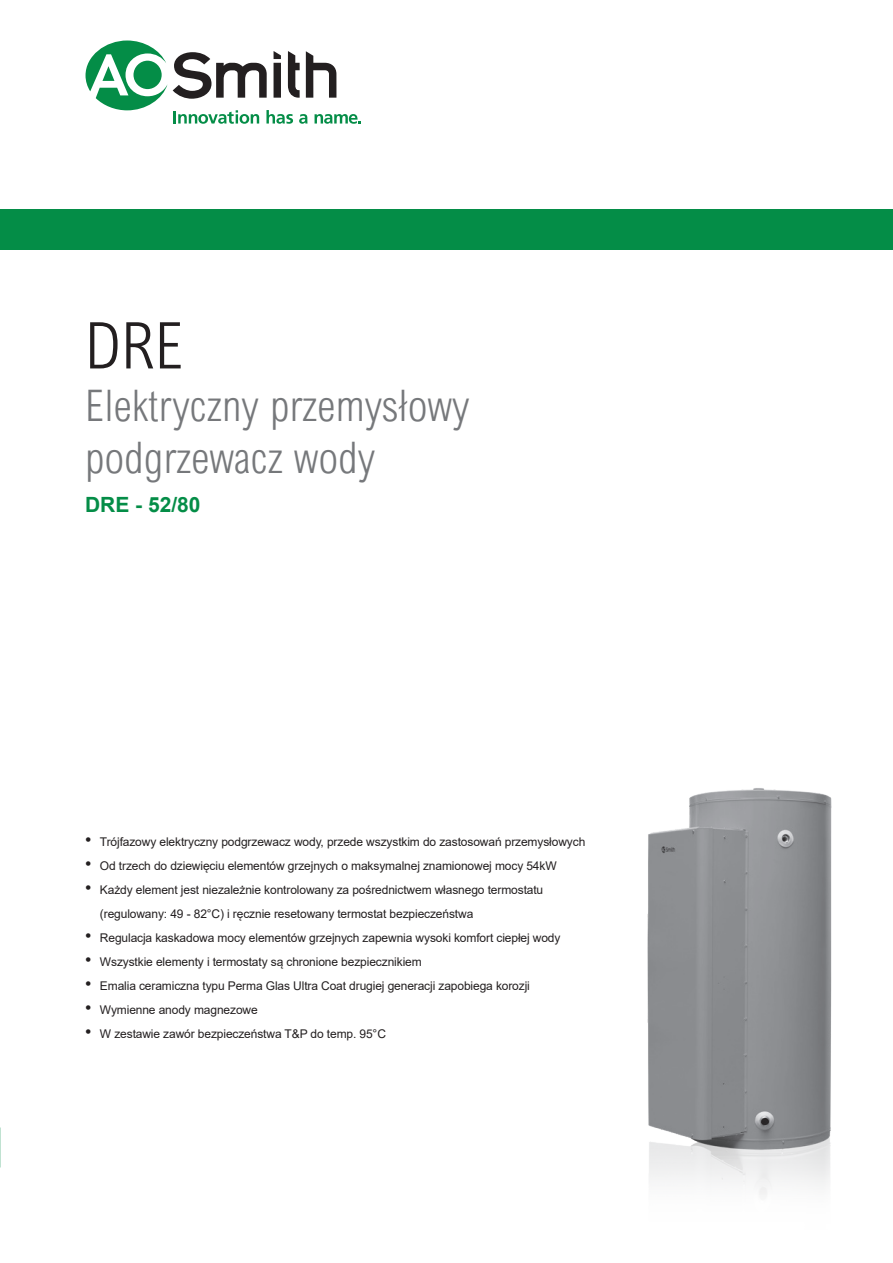
<style>
.page{position:relative;width:893px;height:1263px;background:#fff}
.page>*{position:absolute;margin:0;border:0;box-sizing:border-box;transform-origin:0 0}
.t1{font:300 64.5px "Arial Nova Cond";color:#231f20}
.t2{font:300 43.5px/52.5px "Arial Nova Cond";letter-spacing:.01em;color:#76787b}
.t3{font:700 21px "Arial";color:#048d47}
.t4{font:12px/24px "Arial";letter-spacing:-.01em;color:#231f20}
.s1{font-size:18px}
</style>
<div class="page">
<img style="left:647px;top:788px;width:185px;height:407px">
<div style="left:0;top:209px;width:893px;height:41px;background:#048d47"></div>
<svg style="left:86px;top:41px;width:275px;height:83px"></svg>
<h1 class="t1" style="left:85px;top:306px;width:100px">DRE</h1>
<h2 class="t2" style="left:85px;top:379px;width:386px">Elektryczny przemysłowy podgrzewacz wody</h2>
<h3 class="t3" style="left:85px;top:490px;width:117px">DRE - 52/80</h3>
<p class="t4" style="left:85px;top:830px;width:502px"><span class="s1">•</span> Trójfazowy elektryczny podgrzewacz wody, przede wszystkim do zastosowań przemysłowych</p>
<p class="t4" style="left:85px;top:854px;width:473px"><span class="s1">•</span> Od trzech do dziewięciu elementów grzejnych o maksymalnej znamionowej mocy 54kW</p>
<p class="t4" style="left:100px;top:878px;width:445px;text-indent:-15px"><span class="s1">•</span> Każdy element jest niezależnie kontrolowany za pośrednictwem własnego termostatu (regulowany: 49 - 82°C) i ręcznie resetowany termostat bezpieczeństwa</p>
<p class="t4" style="left:85px;top:926px;width:477px"><span class="s1">•</span> Regulacja kaskadowa mocy elementów grzejnych zapewnia wysoki komfort ciepłej wody</p>
<p class="t4" style="left:85px;top:950px;width:338px"><span class="s1">•</span> Wszystkie elementy i termostaty są chronione bezpiecznikiem</p>
<p class="t4" style="left:85px;top:974px;width:446px"><span class="s1">•</span> Emalia ceramiczna typu Perma Glas Ultra Coat drugiej generacji zapobiega korozji</p>
<p class="t4" style="left:85px;top:998px;width:174px"><span class="s1">•</span> Wymienne anody magnezowe</p>
<p class="t4" style="left:85px;top:1022px;width:302px"><span class="s1">•</span> W zestawie zawór bezpieczeństwa T&amp;P do temp. 95°C</p>
</div>
